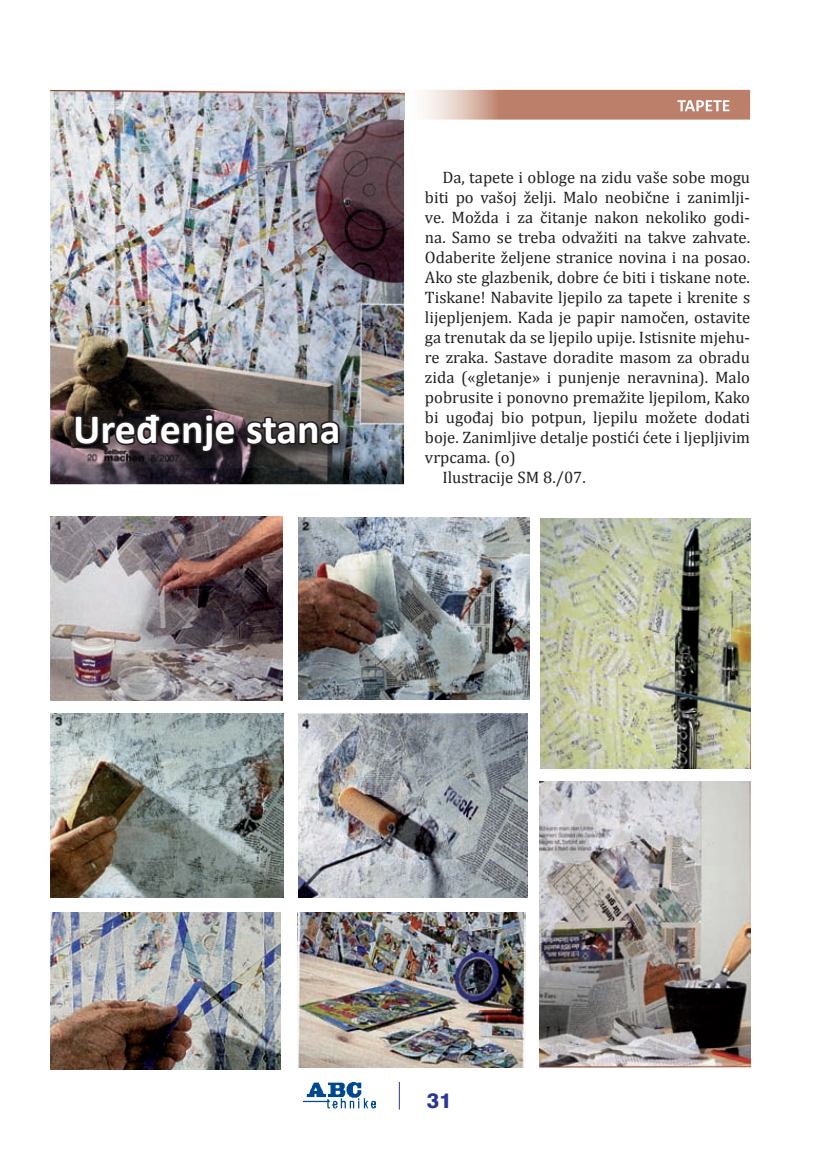
<style>
.page{position:relative;width:819px;height:1166px;background:#fff}
.page>*{position:absolute;margin:0;border:0;box-sizing:border-box;transform-origin:0 0}
.t1{font:700 42px "Calibri";color:#fff}
.t2{font:800 21px "Swiss 721 BT";color:#293795}
.t3{font:16.62px "Cambria";color:#231f20}
</style>
<div class="page">
<img style="left:50px;top:90px;width:354px;height:394px">
<svg style="left:399px;top:1082px;width:1px;height:27px"></svg>
<img style="left:303px;top:1082px;width:72px;height:26px">
<img style="left:404px;top:90px;width:346px;height:30px">
<img style="left:400px;top:90px;width:4px;height:30px">
<img style="left:677px;top:100px;width:52px;height:11px">
<img style="left:71px;top:410px;width:285px;height:58px">
<svg style="left:72px;top:391px;width:271px;height:80px;background:#3e3738"></svg>
<img style="left:50px;top:912px;width:231px;height:158px">
<img style="left:539px;top:781px;width:211px;height:286px">
<img style="left:298px;top:713px;width:229px;height:185px">
<img style="left:50px;top:714px;width:233px;height:183px">
<img style="left:50px;top:517px;width:232px;height:183px">
<img style="left:298px;top:517px;width:231px;height:182px">
<img style="left:540px;top:518px;width:210px;height:250px">
<img style="left:298px;top:912px;width:227px;height:155px">
<h1 class="t1" style="left:73px;top:403px;width:269px">Uređenje stana</h1>
<p class="t3" style="left:442px;top:168px;width:309px">Da, tapete i obloge na zidu vaše sobe mogu</p>
<p class="t3" style="left:425px;top:188px;width:326px">biti po vašoj želji. Malo neobične i zanimlji-</p>
<p class="t3" style="left:425px;top:208px;width:326px">ve. Možda i za čitanje nakon nekoliko godi-</p>
<p class="t3" style="left:425px;top:228px;width:326px">na. Samo se treba odvažiti na takve zahvate.</p>
<p class="t3" style="left:425px;top:248px;width:326px">Odaberite željene stranice novina i na posao.</p>
<p class="t3" style="left:425px;top:267px;width:326px">Ako ste glazbenik, dobre će biti i tiskane note.</p>
<p class="t3" style="left:425px;top:287px;width:326px">Tiskane! Nabavite ljepilo za tapete i krenite s</p>
<p class="t3" style="left:425px;top:307px;width:326px">lijepljenjem. Kada je papir namočen, ostavite</p>
<p class="t3" style="left:425px;top:327px;width:326px">ga trenutak da se ljepilo upije. Istisnite mjehu-</p>
<p class="t3" style="left:425px;top:347px;width:326px">re zraka. Sastave doradite masom za obradu</p>
<p class="t3" style="left:425px;top:367px;width:326px">zida («gletanje» i punjenje neravnina). Malo</p>
<p class="t3" style="left:425px;top:387px;width:326px">pobrusite i ponovno premažite ljepilom, Kako</p>
<p class="t3" style="left:425px;top:407px;width:326px">bi ugođaj bio potpun, ljepilu možete dodati</p>
<p class="t3" style="left:425px;top:427px;width:326px">boje. Zanimljive detalje postići ćete i ljepljivim</p>
<p class="t3" style="left:425px;top:447px;width:92px">vrpcama. (o)</p>
<p class="t3" style="left:442px;top:467px;width:145px">Ilustracije SM 8./07.</p>
<p class="t2" style="left:426px;top:1087px;width:26px">31</p>
</div>
